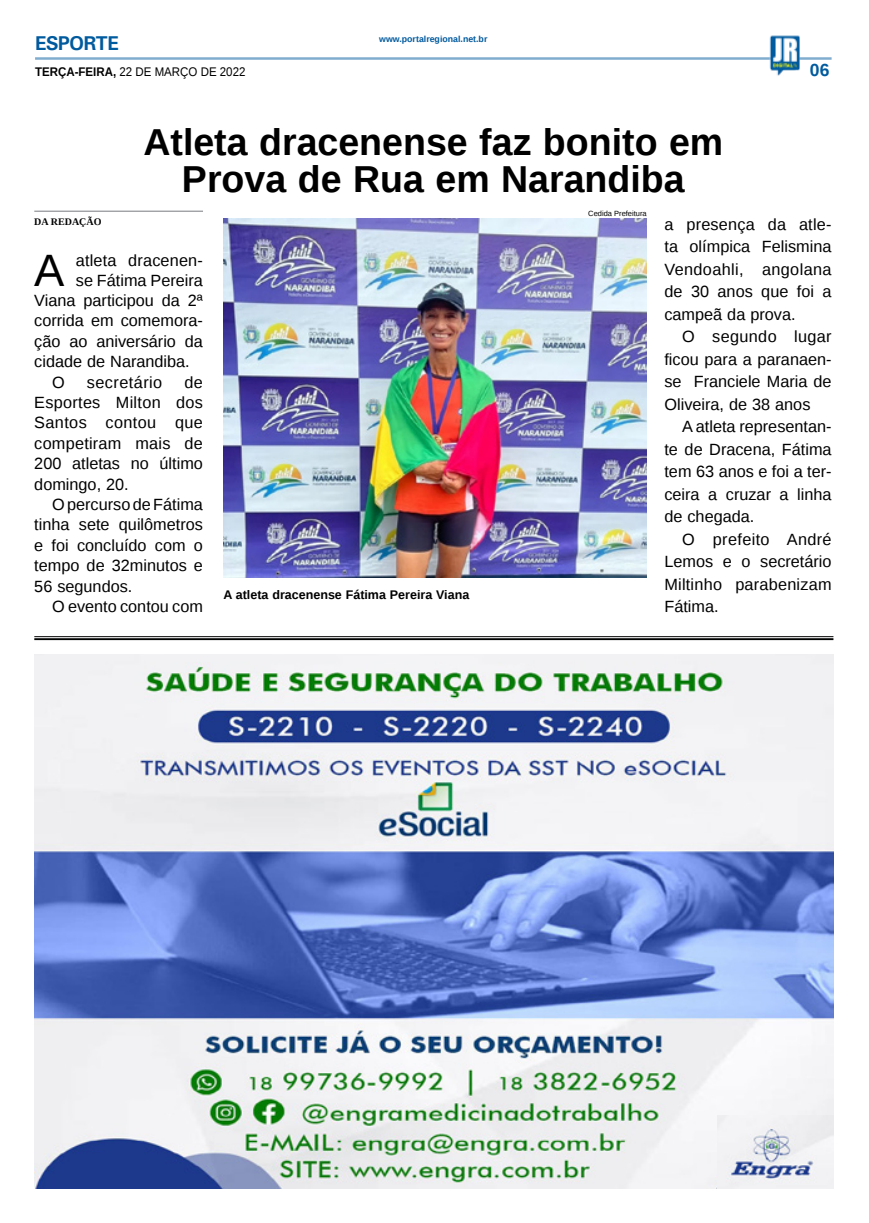
<style>
.page{position:relative;width:869px;height:1223px;background:#fff}
.page>*{position:absolute;margin:0;border:0;box-sizing:border-box;transform-origin:0 0}
.MATÉRIA{font:45.38px "Liberation Sans";color:#000}
.TÍTULO{font:700 37.5px/37.5px "Liberation Sans";color:#000;text-align:center}
.TITULO_PG{font:700 20px "Univers";letter-spacing:-.04em;color:#005a9e}
.TÍTULO-2{font:700 17.5px "Liberation Sans";color:#005a9e}
.MATÉRIA-2{font:16.25px/22.5px "Liberation Sans";color:#000;text-align:justify}
.MATÉRIA-3{font:16.25px "Liberation Sans";letter-spacing:.03em;color:#000}
.LEGENDA{font:700 12.5px "Liberation Sans";color:#000}
.DATA_PG{font:12.5px "Liberation Sans";color:#000;scale:.92 1}
.CRÉDITO_NOME{font:700 10px "Liberation Serif";color:#000}
.DATA_PG-2{font:700 8.75px "Liberation Sans";color:#005a9e}
.CRÉDITO_FOTO{font:7.5px "Liberation Sans";color:#000}
.s1{font-weight:700}
</style>
<div class="page">
<hr style="left:35px;top:57px;width:796px;height:3px;background:#005a9e">
<img style="left:769px;top:36px;width:30px;height:40px">
<img style="left:34px;top:654px;width:799px;height:534px">
<img style="left:717px;top:1115px;width:115px;height:73px">
<hr style="left:34px;top:636px;width:799px;height:1px;background:#000101">
<hr style="left:34px;top:638px;width:799px;height:2px;background:#000101">
<img style="left:223px;top:218px;width:423px;height:359px">
<hr style="left:34px;top:211px;width:169px;height:1px;background:#939598">
<p class="TITULO_PG" style="left:35px;top:31px;width:85px">ESPORTE</p>
<p class="DATA_PG" style="left:35px;top:65px;width:230px"><span class="s1">TERÇA-FEIRA,</span> 22 DE MARÇO DE 2022</p>
<p class="DATA_PG-2" style="left:379px;top:33px;width:110px">www.portalregional.net.br</p>
<p class="TÍTULO" style="left:143px;top:122px;width:581px">Atleta dracenense faz bonito em<br>Prova de Rua em Narandiba</p>
<p class="TÍTULO-2" style="left:809px;top:58px;width:21px">06</p>
<p class="CRÉDITO_NOME" style="left:34px;top:215px;width:69px">DA REDAÇÃO</p>
<p class="MATÉRIA" style="left:34px;top:244px;width:32px">A</p>
<p class="MATÉRIA-2" style="left:76px;top:249px;width:128px">atleta dracenen-</p>
<p class="MATÉRIA-2" style="left:76px;top:269px;width:128px">se Fátima Pereira</p>
<p class="MATÉRIA-2" style="left:34px;top:290px;width:170px">Viana participou da 2ª</p>
<p class="MATÉRIA-2" style="left:34px;top:310px;width:170px">corrida em comemora-</p>
<p class="MATÉRIA-2" style="left:34px;top:330px;width:170px">ção ao aniversário da</p>
<p class="MATÉRIA-2" style="left:34px;top:351px;width:157px">cidade de Narandiba.</p>
<p class="MATÉRIA-2" style="left:52px;top:371px;width:14px">O</p>
<p class="MATÉRIA-3" style="left:87px;top:373px;width:77px">secretário</p>
<p class="MATÉRIA-2" style="left:34px;top:372px;width:170px;line-height:20.4px;text-indent:150px">de Esportes Milton dos Santos contou que competiram mais de 200 atletas no último domingo, 20.</p>
<p class="MATÉRIA-2" style="left:34px;top:495px;width:170px;line-height:20.4px;text-indent:18px">O percurso de Fátima tinha sete quilômetros e foi concluído com o tempo de 32minutos e 56 segundos.</p>
<p class="MATÉRIA-2" style="left:52px;top:596px;width:152px">O evento contou com</p>
<p class="LEGENDA" style="left:223px;top:586px;width:247px">A atleta dracenense Fátima Pereira Viana</p>
<p class="CRÉDITO_FOTO" style="left:588px;top:209px;width:60px">Cedida Prefeitura</p>
<p class="MATÉRIA-2" style="left:664px;top:214px;width:169px">a presença da atle&shy;ta olímpica Felismina Vendoahli, angolana de 30 anos que foi a campeã da prova.</p>
<p class="MATÉRIA-2" style="left:664px;top:326px;width:169px;text-indent:18px">O segundo lugar ficou para a paranaen&shy;se Franciele Maria de Oliveira, de 38 anos</p>
<p class="MATÉRIA-2" style="left:664px;top:416px;width:169px;text-indent:18px">A atleta representan&shy;te de Dracena, Fátima tem 63 anos e foi a ter&shy;ceira a cruzar a linha de chegada.</p>
<p class="MATÉRIA-2" style="left:664px;top:528px;width:169px;text-indent:18px">O prefeito André Lemos e o secretário Miltinho parabenizam Fátima.</p>
</div>
